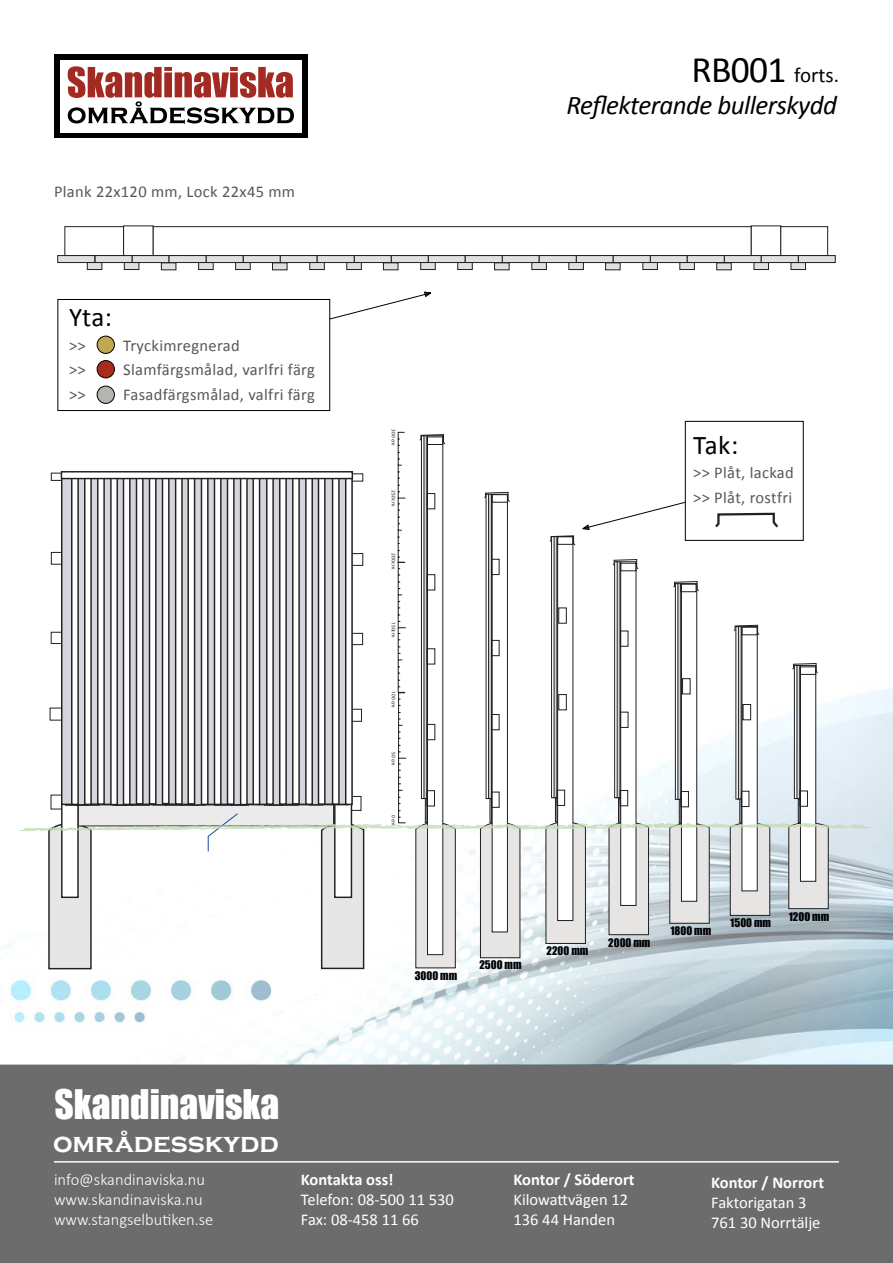
<style>
.page{position:relative;width:893px;height:1263px;background:#fff}
.page>*{position:absolute;margin:0;border:0;box-sizing:border-box;transform-origin:0 0}
.t1{font:37.5px "Impact";color:#fff}
.t2{font:700 27.45px "Copperplate Gothic";color:#fff}
.t3{font:italic 27px "Calibri";letter-spacing:-.02em;color:#000}
.t4{font:27px "Calibri";letter-spacing:.005em;color:#000}
.t5{font:21px "Calibri";color:#000}
.t6{font:16.5px/24.6px "Calibri";letter-spacing:.02em;color:#58585a}
.t7{font:16.5px/19.8px "Calibri";color:#fff}
.t8{font:300 16.5px/19.8px "Calibri";color:#fff}
.t9{font:700 16.5px "Calibri";color:#fff}
.t10{font:10.95px "Impact";color:#000205}
.t11{font:5.4px "Myriad";color:#201e20}
.s1{font-size:37.5px}
</style>
<div class="page">
<div style="left:0;top:1064px;width:893px;height:199px;background:#6c6c6c"></div>
<img style="left:10px;top:688px;width:883px;height:376px">
<svg style="left:330px;top:291px;width:101px;height:29px"></svg>
<div style="left:57px;top:299px;width:273px;height:112px;background:#fff;border:1px solid #000"></div>
<div style="left:685px;top:421px;width:119px;height:120px;background:#fff;border:1px solid #000"></div>
<hr style="left:54px;top:1161px;width:785px;height:1px;background:#fff">
<div style="left:54px;top:54px;width:253px;height:84px;background:#000"></div>
<div style="left:60px;top:60px;width:242px;height:72px;background:#fff"></div>
<svg style="left:68px;top:66px;width:226px;height:58px"></svg>
<div style="left:751px;top:225px;width:30px;height:31px;background:#fff;border:1px solid #241f21"></div>
<div style="left:153px;top:226px;width:598px;height:30px;background:#fff;border:1px solid #241f21"></div>
<div style="left:780px;top:226px;width:48px;height:30px;background:#fff;border:1px solid #241f21"></div>
<div style="left:65px;top:226px;width:59px;height:30px;background:#fff;border:1px solid #241f21"></div>
<div style="left:428px;top:255px;width:37px;height:8px;background:#e0e0e0;border:1px solid #241f21"></div>
<div style="left:391px;top:255px;width:37px;height:8px;background:#e0e0e0;border:1px solid #241f21"></div>
<div style="left:502px;top:255px;width:37px;height:8px;background:#e0e0e0;border:1px solid #241f21"></div>
<div style="left:465px;top:255px;width:37px;height:8px;background:#e0e0e0;border:1px solid #241f21"></div>
<div style="left:716px;top:263px;width:15px;height:7px;background:#e0e0e0"></div>
<div style="left:754px;top:262px;width:15px;height:8px;background:#e0e0e0;border:1px solid #241f21"></div>
<div style="left:576px;top:255px;width:37px;height:8px;background:#e0e0e0;border:1px solid #241f21"></div>
<div style="left:539px;top:255px;width:37px;height:8px;background:#e0e0e0;border:1px solid #241f21"></div>
<div style="left:791px;top:262px;width:15px;height:8px;background:#e0e0e0;border:1px solid #241f21"></div>
<div style="left:650px;top:255px;width:37px;height:8px;background:#e0e0e0;border:1px solid #241f21"></div>
<div style="left:613px;top:255px;width:37px;height:8px;background:#e0e0e0;border:1px solid #241f21"></div>
<div style="left:724px;top:255px;width:37px;height:8px;background:#e0e0e0;border:1px solid #241f21"></div>
<div style="left:687px;top:255px;width:37px;height:8px;background:#e0e0e0;border:1px solid #241f21"></div>
<div style="left:798px;top:255px;width:37px;height:8px;background:#e0e0e0;border:1px solid #241f21"></div>
<div style="left:761px;top:255px;width:37px;height:8px;background:#e0e0e0;border:1px solid #241f21"></div>
<div style="left:280px;top:255px;width:37px;height:8px;background:#e0e0e0;border:1px solid #241f21"></div>
<div style="left:243px;top:255px;width:37px;height:8px;background:#e0e0e0;border:1px solid #241f21"></div>
<div style="left:354px;top:255px;width:37px;height:8px;background:#e0e0e0;border:1px solid #241f21"></div>
<div style="left:317px;top:255px;width:37px;height:8px;background:#e0e0e0;border:1px solid #241f21"></div>
<div style="left:132px;top:255px;width:37px;height:8px;background:#e0e0e0;border:1px solid #241f21"></div>
<div style="left:95px;top:255px;width:37px;height:8px;background:#e0e0e0;border:1px solid #241f21"></div>
<div style="left:206px;top:255px;width:37px;height:8px;background:#e0e0e0;border:1px solid #241f21"></div>
<div style="left:169px;top:255px;width:37px;height:8px;background:#e0e0e0;border:1px solid #241f21"></div>
<div style="left:57px;top:255px;width:38px;height:8px;background:#e0e0e0;border:1px solid #241f21"></div>
<div style="left:605px;top:263px;width:15px;height:7px;background:#e0e0e0"></div>
<div style="left:643px;top:262px;width:15px;height:8px;background:#e0e0e0;border:1px solid #241f21"></div>
<div style="left:680px;top:262px;width:15px;height:8px;background:#e0e0e0;border:1px solid #241f21"></div>
<div style="left:494px;top:263px;width:15px;height:7px;background:#e0e0e0"></div>
<div style="left:532px;top:262px;width:15px;height:8px;background:#e0e0e0;border:1px solid #241f21"></div>
<div style="left:569px;top:262px;width:15px;height:8px;background:#e0e0e0;border:1px solid #241f21"></div>
<div style="left:383px;top:263px;width:15px;height:7px;background:#e0e0e0"></div>
<div style="left:420px;top:262px;width:15px;height:8px;background:#e0e0e0;border:1px solid #241f21"></div>
<div style="left:457px;top:262px;width:15px;height:8px;background:#e0e0e0;border:1px solid #241f21"></div>
<div style="left:272px;top:263px;width:15px;height:7px;background:#e0e0e0"></div>
<div style="left:309px;top:262px;width:16px;height:8px;background:#e0e0e0;border:1px solid #241f21"></div>
<div style="left:346px;top:262px;width:16px;height:8px;background:#e0e0e0;border:1px solid #241f21"></div>
<div style="left:161px;top:263px;width:15px;height:7px;background:#e0e0e0"></div>
<div style="left:198px;top:262px;width:15px;height:8px;background:#e0e0e0;border:1px solid #241f21"></div>
<div style="left:235px;top:262px;width:15px;height:8px;background:#e0e0e0;border:1px solid #241f21"></div>
<div style="left:87px;top:262px;width:15px;height:8px;background:#e0e0e0;border:1px solid #241f21"></div>
<div style="left:124px;top:262px;width:15px;height:8px;background:#e0e0e0;border:1px solid #241f21"></div>
<svg style="left:9px;top:431px;width:871px;height:539px"></svg>
<div style="left:97px;top:336px;width:17px;height:17px;background:#c2a651;border-radius:50%"></div>
<div style="left:97px;top:336px;width:18px;height:18px;border:1px solid #000;border-radius:50%"></div>
<div style="left:97px;top:361px;width:17px;height:17px;background:#a92c1c;border-radius:50%"></div>
<div style="left:97px;top:360px;width:18px;height:18px;border:1px solid #000;border-radius:50%"></div>
<div style="left:97px;top:386px;width:17px;height:17px;background:#b2b5b0;border-radius:50%"></div>
<div style="left:97px;top:386px;width:18px;height:18px;border:1px solid #000;border-radius:50%"></div>
<p class="t6" style="left:54px;top:180px;width:243px">Plank 22x120 mm, Lock 22x45 mm</p>
<h3 class="t4" style="left:69px;top:300px;width:45px">Yta:</h3>
<p class="t6" style="left:69px;top:333px;width:18px">&gt;&gt;</p>
<p class="t6" style="left:123px;top:333px;width:118px">Tryckimregnerad</p>
<p class="t6" style="left:69px;top:357px;width:18px">&gt;&gt;</p>
<p class="t6" style="left:123px;top:357px;width:193px">Slamfärgsmålad, varlfri färg</p>
<p class="t6" style="left:69px;top:382px;width:18px">&gt;&gt;</p>
<p class="t6" style="left:123px;top:382px;width:193px">Fasadfärgsmålad, valfri färg</p>
<p class="t5" style="left:691px;top:62px;width:149px"><span class="s1">RB001</span> forts.</p>
<h3 class="t3" style="left:566px;top:86px;width:272px">Reflekterande bullerskydd</h3>
<p class="t11" style="left:397px;top:429px;width:18px;rotate:90deg">300 cm</p>
<p class="t11" style="left:397px;top:490px;width:18px;rotate:90deg">250 cm</p>
<p class="t11" style="left:397px;top:553px;width:18px;rotate:90deg">200 cm</p>
<p class="t11" style="left:397px;top:622px;width:17px;rotate:90deg">150cm</p>
<p class="t11" style="left:397px;top:691px;width:18px;rotate:90deg">100 cm</p>
<p class="t11" style="left:397px;top:752px;width:15px;rotate:90deg">50 cm</p>
<p class="t11" style="left:397px;top:815px;width:12px;rotate:90deg">0 cm</p>
<h3 class="t4" style="left:693px;top:428px;width:47px">Tak:</h3>
<p class="t6" style="left:693px;top:461px;width:102px">&gt;&gt; Plåt, lackad &gt;&gt; Plåt, rostfri</p>
<p class="t10" style="left:415px;top:967px;width:44px">3000 mm</p>
<p class="t10" style="left:479px;top:956px;width:44px">2500 mm</p>
<p class="t10" style="left:547px;top:942px;width:43px">2200 mm</p>
<p class="t10" style="left:608px;top:934px;width:44px">2000 mm</p>
<p class="t10" style="left:670px;top:923px;width:42px">1800 mm</p>
<p class="t10" style="left:730px;top:914px;width:42px">1500 mm</p>
<p class="t10" style="left:789px;top:909px;width:42px">1200 mm</p>
<h1 class="t1" style="left:55px;top:1075px;width:226px">Skandinaviska</h1>
<h2 class="t2" style="left:53px;top:1127px;width:227px">områdesskydd</h2>
<p class="t8" style="left:54px;top:1169px;width:161px">info@skandinaviska.nu www.skandinaviska.nu www.stangselbutiken.se</p>
<p class="t9" style="left:513px;top:1169px;width:123px">Kontor / Söderort</p>
<p class="t9" style="left:301px;top:1169px;width:94px">Kontakta oss!</p>
<p class="t7" style="left:301px;top:1189px;width:154px">Telefon: 08-500 11 530<br>Fax: 08-458 11 66</p>
<p class="t7" style="left:513px;top:1189px;width:116px">Kilowattvägen 12<br>136 44 Handen</p>
<p class="t9" style="left:711px;top:1172px;width:114px">Kontor / Norrort</p>
<p class="t7" style="left:711px;top:1192px;width:111px">Faktorigatan 3<br>761 30 Norrtälje</p>
</div>
